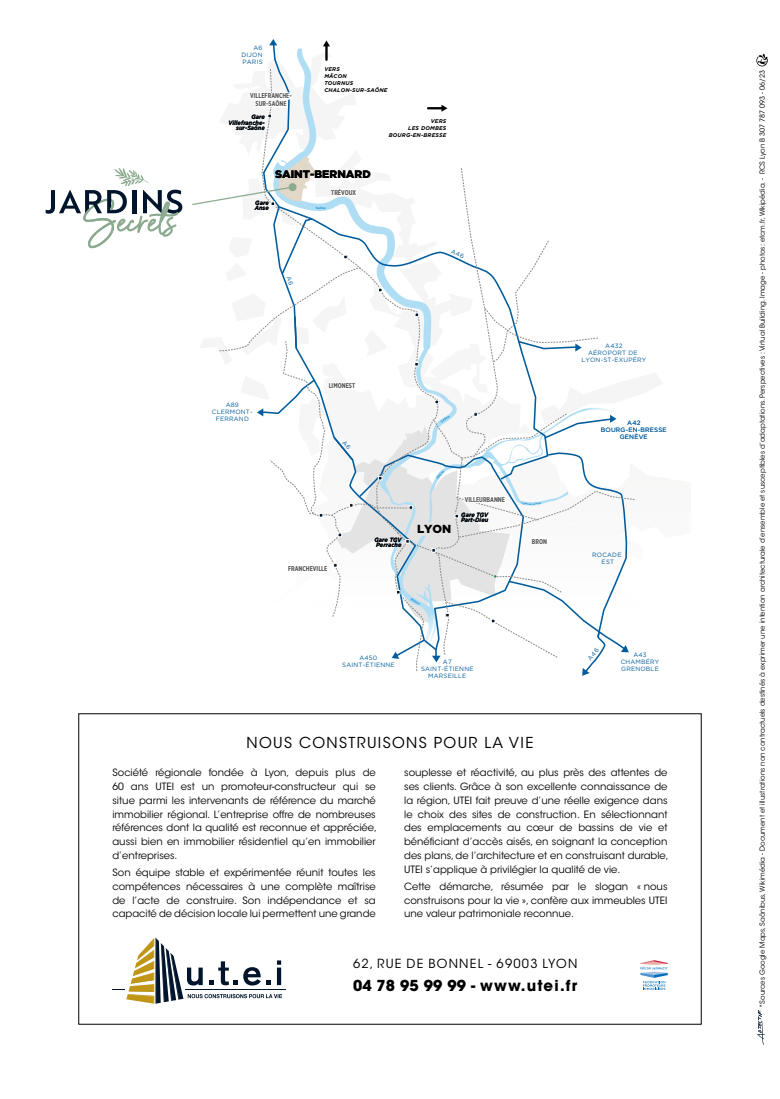
<style>
.page{position:relative;width:780px;height:1099px;background:#fff}
.page>*{position:absolute;margin:0;border:0;box-sizing:border-box;transform-origin:0 0}
.t1{font:15px "ITC Avant Garde Std";letter-spacing:.09em;color:#000}
.t2{font:700 15px "ITC Avant Garde Std";letter-spacing:.06em;color:#000}
.t3{font:12.5px "ITC Avant Garde Std";letter-spacing:.1em;color:#000}
.t4{font:900 11.62px "Gotham";color:#000}
.t5{font:900 10.88px "Gotham";color:#000}
.t6{font:10px/13.8px "ITC Avant Garde Std";color:#000;text-align:justify}
.t7{font:7px "ITC Avant Garde Std";color:#000}
.t8{font:700 7px/7.8px "Gotham X Narrow";color:#000;text-align:center}
.t9{font:6.25px/7px "Gotham";letter-spacing:.03em;color:#005c9c;text-align:center}
.t10{font:italic 700 6.25px/5.5px "Gotham";letter-spacing:.005em;color:#00152b;scale:.9 1}
.t11{font:italic 700 5.5px/7px "Gotham";letter-spacing:.03em;color:#000}
.t12{font:500 3.12px "Gotham";color:#007fc7}
</style>
<div class="page">
<svg style="left:757px;top:1010px;width:8px;height:35px"></svg>
<svg style="left:756px;top:54px;width:12px;height:12px"></svg>
<svg style="left:46px;top:168px;width:136px;height:80px"></svg>
<svg style="left:640px;top:960px;width:27px;height:30px"></svg>
<hr style="left:185px;top:989px;width:100px;height:1px;background:#00152b">
<svg style="left:113px;top:937px;width:169px;height:66px"></svg>
<svg style="left:192px;top:39px;width:443px;height:637px"></svg>
<p class="t9" style="left:241px;top:45px;width:23px;text-align:justify;text-indent:12px">A6<br>DIJON PARIS</p>
<p class="t8" style="left:250px;top:92px;width:43px">VILLEFRANCHE-<br>SUR-SAÔNE</p>
<p class="t10" style="left:228px;top:114px;width:42px;text-align:right">Gare<br>Villefranche&shy;sur-Saône</p>
<p class="t11" style="left:324px;top:66px;width:64px">VERS<br>MÂCON<br>TOURNUS<br>CHALON-SUR-SAÔNE</p>
<p class="t11" style="left:389px;top:117px;width:59px;text-align:right">VERS<br>LES DOMBES<br>BOURG-EN-BRESSE</p>
<p class="t5" style="left:275px;top:166px;width:97px">SAINT-BERNARD</p>
<p class="t10" style="left:255px;top:200px;width:17px">Gare<br>Anse</p>
<p class="t8" style="left:331px;top:189px;width:26px">TRÉVOUX</p>
<p class="t12" style="left:316px;top:205px;width:11px;rotate:-1deg">Saône</p>
<p class="t9" style="left:212px;top:401px;width:42px">A89<br>CLERMONT-<br>FERRAND</p>
<p class="t8" style="left:329px;top:382px;width:28px">LIMONEST</p>
<p class="t8" style="left:288px;top:564px;width:41px">FRANCHEVILLE</p>
<p class="t12" style="left:440px;top:420px;width:11px;rotate:-35deg">Saône</p>
<p class="t10" style="left:374px;top:537px;width:31px">Gare TGV<br>Perrache</p>
<p class="t12" style="left:435px;top:477px;width:12px;rotate:-50deg">Rhône</p>
<p class="t4" style="left:417px;top:521px;width:36px">LYON</p>
<p class="t8" style="left:465px;top:495px;width:42px">VILLEURBANNE</p>
<p class="t10" style="left:461px;top:511px;width:32px">Gare TGV<br>Part-Dieu</p>
<p class="t12" style="left:412px;top:597px;width:12px;rotate:27deg">Rhône</p>
<p class="t9" style="left:342px;top:654px;width:54px">A450<br>SAINT-ÉTIENNE</p>
<p class="t9" style="left:421px;top:658px;width:54px">A7<br>SAINT-ÉTIENNE<br>MARSEILLE</p>
<p class="t8" style="left:532px;top:537px;width:17px">BRON</p>
<h1 class="t1" style="left:246px;top:734px;width:288px">NOUS CONSTRUISONS POUR LA VIE</h1>
<p class="t9" style="left:581px;top:342px;width:66px">A432<br>AÉROPORT DE<br>LYON-ST-EXUPÉRY</p>
<p class="t9" style="left:600px;top:419px;width:67px">A42<br>BOURG-EN-BRESSE<br>GENÈVE</p>
<p class="t9" style="left:592px;top:551px;width:31px">ROCADE<br>EST</p>
<p class="t9" style="left:620px;top:651px;width:40px">A43<br>CHAMBÉRY<br>GRENOBLE</p>
<p class="t6" style="left:112px;top:765px;width:266px">Société régionale fondée à Lyon, depuis plus de 60 ans UTEI est un promoteur-constructeur qui se situe parmi les intervenants de référence du marché immobilier régional. L’entreprise offre de nombreuses références dont la qualité est reconnue et appréciée, aussi bien en immobilier résidentiel qu’en immobilier d’entreprises.</p>
<p class="t6" style="left:112px;top:865px;width:265px">Son équipe stable et expérimentée réunit toutes les compétences nécessaires à une complète maîtrise de l’acte de construire. Son indépendance et sa capacité de décision locale lui permettent une grande</p>
<p class="t6" style="left:404px;top:765px;width:266px">souplesse et réactivité, au plus près des attentes de ses clients. Grâce à son excellente connaissance de la région, UTEI fait preuve d’une réelle exigence dans le choix des sites de construction. En sélectionnant des emplacements au cœur de bassins de vie et bénéficiant d’accès aisés, en soignant la conception des plans, de l’architecture et en construisant durable, UTEI s’applique à privilégier la qualité de vie.</p>
<p class="t6" style="left:404px;top:879px;width:265px">Cette démarche, résumée par le slogan « nous construisons pour la vie », confère aux immeubles UTEI une valeur patrimoniale reconnue.</p>
<p class="t3" style="left:353px;top:955px;width:226px">62, RUE DE BONNEL - 69003 LYON</p>
<h1 class="t2" style="left:353px;top:975px;width:226px">04 78 95 99 99 - www.utei.fr</h1>
<p class="t7" style="left:757px;top:1007px;width:938px;rotate:-90deg">*Sources Google Maps, Saônibus, Wikimédia - Document et illustrations non contractuels destinés à exprimer une intention architecturale d’ensemble et susceptibles d’adaptations. Perspectives : Virtual Building. Image - photos : etcm.fr, Wikipédia. - RCS Lyon B 307 787 093 - 06/23</p>
</div>
